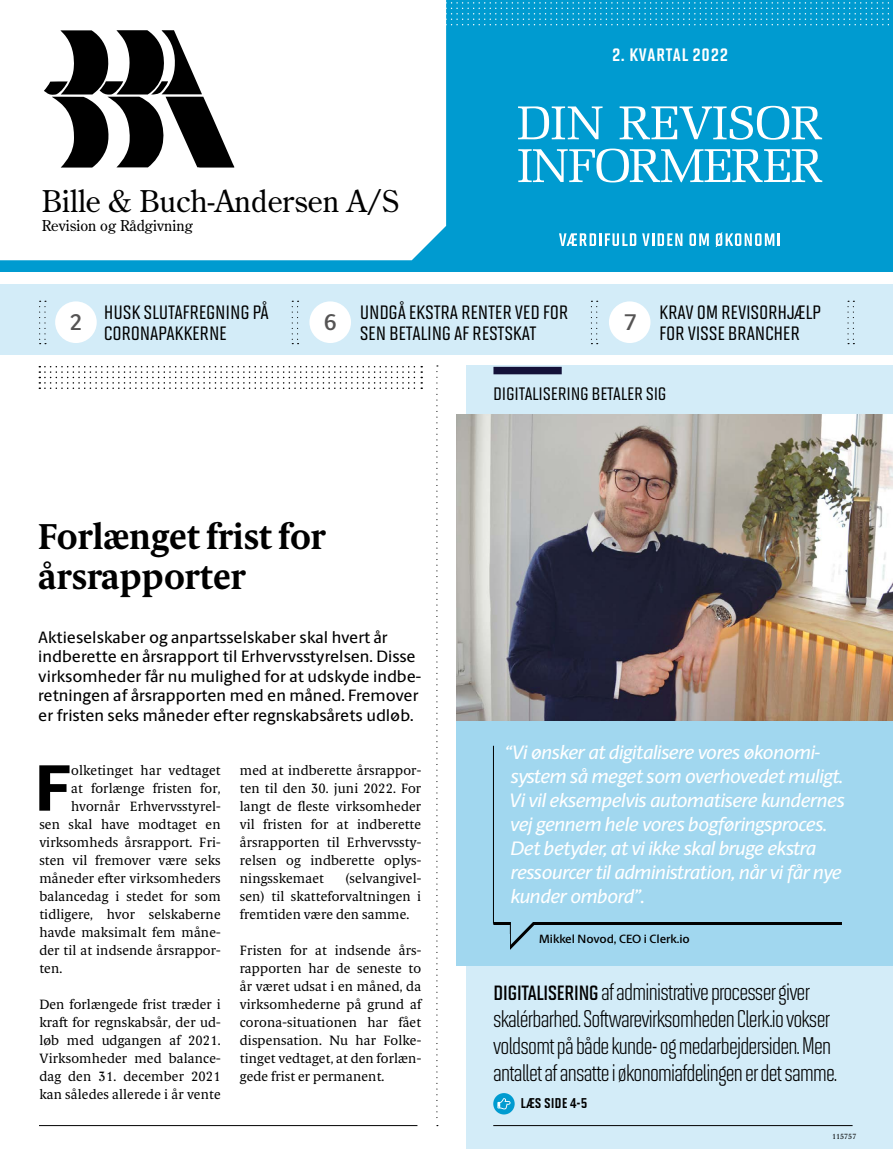
<style>
.page{position:relative;width:893px;height:1149px;background:#fff}
.page>*{position:absolute;margin:0;border:0;box-sizing:border-box;transform-origin:0 0}
.t1{font:800 65.7px "Berling Sans";color:#000}
.t2{font:700 36px/39px "Berling Serif Text";color:#000}
.t3{font:29.85px "Century Old Style";color:#000}
.t4{font:24px/27px "Solano Gothic MVB";letter-spacing:-.03em;color:#000}
.t5{font:600 22.8px "Berling Sans";color:#555454}
.t6{font:22.5px/21px "Solano Gothic MVB Md SC";letter-spacing:-.01em;color:#000}
.t7{font:21px "Solano Gothic MVB Md SC";letter-spacing:-.01em;color:#000}
.t8{font:21px "Solano Gothic MVB Bd SC";letter-spacing:.03em;color:#fff}
.t9{font:italic 500 19.5px/24px "Berling Sans";letter-spacing:-.02em;color:#fff}
.t10{font:500 16.5px/19.5px "Berling Sans";color:#000}
.t11{font:16.5px "Solano Gothic MVB Bd SC";color:#000}
.t12{font:15px "Century Old Style";color:#000}
.t13{font:13.5px/18px "Berling Serif Text";letter-spacing:.01em;color:#000;text-align:justify}
.t14{font:600 12px "Berling Sans";color:#000}
.t15{font:7.5px "Berling Serif Text";color:#000}
.s1{font-family:"Solano Gothic MVB Sb SC"}
</style>
<div class="page">
<svg style="left:39px;top:366px;width:383px;height:23px"></svg>
<div style="left:466px;top:365px;width:427px;height:783px;background:#d3ecf8"></div>
<div style="left:0;top:284px;width:893px;height:70px;background:#d3ecf8"></div>
<svg style="left:847px;top:300px;width:7px;height:44px"></svg>
<svg style="left:436px;top:365px;width:2px;height:753px"></svg>
<div style="left:493px;top:367px;width:69px;height:7px;background:#131139"></div>
<hr style="left:493px;top:1124px;width:360px;height:1px;background:#000">
<hr style="left:39px;top:1124px;width:378px;height:1px;background:#000">
<svg style="left:493px;top:1092px;width:22px;height:22px"></svg>
<svg style="left:497px;top:1097px;width:13px;height:11px"></svg>
<div style="left:55px;top:301px;width:42px;height:42px;background:#fff;border-radius:50%"></div>
<svg style="left:39px;top:300px;width:7px;height:44px"></svg>
<div style="left:309px;top:301px;width:42px;height:42px;background:#fff;border-radius:50%"></div>
<svg style="left:292px;top:300px;width:7px;height:44px"></svg>
<div style="left:609px;top:301px;width:41px;height:42px;background:#fff;border-radius:50%"></div>
<svg style="left:591px;top:300px;width:7px;height:44px"></svg>
<div style="left:456px;top:679px;width:437px;height:286px;background:#a1d7ef"></div>
<hr style="left:493px;top:745px;width:1px;height:178px;background:#000">
<svg style="left:493px;top:922px;width:349px;height:28px"></svg>
<div style="left:488px;top:933px;width:22px;height:19px;background:#a1d7ef"></div>
<img style="left:456px;top:414px;width:437px;height:306px">
<div style="left:0;top:0;width:893px;height:271px;background:#009bd0"></div>
<div style="left:0;top:0;width:446px;height:260px;background:#fff"></div>
<svg style="left:559px;top:233px;width:77px;height:13px"></svg>
<svg style="left:642px;top:233px;width:40px;height:13px"></svg>
<svg style="left:689px;top:233px;width:20px;height:13px"></svg>
<svg style="left:716px;top:232px;width:64px;height:15px"></svg>
<svg style="left:44px;top:0;width:845px;height:182px"></svg>
<h3 class="t3" style="left:42px;top:182px;width:358px">Bille &amp; Buch-Andersen A/S</h3>
<p class="t12" style="left:42px;top:216px;width:153px">Revision og Rådgivning</p>
<h3 class="t8" style="left:612px;top:42px;width:117px">2. KVARTAL 2022</h3>
<h3 class="t5" style="left:69px;top:308px;width:15px">2</h3>
<h3 class="t6" style="left:104px;top:301px;width:166px">HUSK SLUTAFREGNING PÅ<br>CORONAPAKKERNE</h3>
<h3 class="t6" style="left:360px;top:301px;width:210px">UNDGÅ EKSTRA RENTER VED FOR<br>SEN BETALING AF RESTSKAT</h3>
<h3 class="t5" style="left:324px;top:308px;width:15px">6</h3>
<h3 class="t6" style="left:659px;top:301px;width:163px">KRAV OM REVISORHJÆLP<br>FOR VISSE BRANCHER</h3>
<h3 class="t5" style="left:624px;top:308px;width:15px">7</h3>
<h3 class="t7" style="left:493px;top:381px;width:175px">DIGITALISERING BETALER SIG</h3>
<h2 class="t2" style="left:38px;top:518px;width:289px">Forlænget frist for årsrapporter</h2>
<p class="t10" style="left:38px;top:627px;width:384px">Aktieselskaber og anpartsselskaber skal hvert år indberette en årsrapport til Erhvervsstyrelsen. Disse virksomheder får nu mulighed for at udskyde indbe&shy;retningen af årsrapporten med en måned. Fremover er fristen seks måneder efter regnskabsårets udløb.</p>
<h1 class="t1" style="left:35px;top:747px;width:37px">F</h1>
<p class="t13" style="left:71px;top:760px;width:151px">olketinget har vedtaget</p>
<p class="t13" style="left:71px;top:778px;width:151px">at forlænge fristen for,</p>
<p class="t13" style="left:71px;top:796px;width:151px">hvornår Erhvervsstyrel-</p>
<p class="t13" style="left:39px;top:814px;width:183px">sen skal have modtaget en</p>
<p class="t13" style="left:39px;top:832px;width:183px">virksomheds årsrapport. Fri-</p>
<p class="t13" style="left:39px;top:850px;width:183px">sten vil fremover være seks</p>
<p class="t13" style="left:39px;top:868px;width:183px">måneder efter virksomheders</p>
<p class="t13" style="left:39px;top:886px;width:183px">balancedag i stedet for som</p>
<p class="t13" style="left:39px;top:904px;width:183px">tidligere, hvor selskaberne</p>
<p class="t13" style="left:39px;top:922px;width:183px">havde maksimalt fem måne-</p>
<p class="t13" style="left:39px;top:940px;width:183px">der til at indsende årsrappor-</p>
<p class="t13" style="left:39px;top:958px;width:25px">ten.</p>
<p class="t13" style="left:39px;top:994px;width:183px">Den forlængede frist træder i kraft for regnskabsår, der ud&shy;løb med udgangen af 2021.<br>Virksomheder med balance&shy;dag den 31. december 2021 kan således allerede i år vente</p>
<p class="t13" style="left:240px;top:760px;width:183px">med at indberette årsrappor&shy;ten til den 30. juni 2022. For langt de fleste virksomheder vil fristen for at indberette årsrapporten til Erhvervssty&shy;relsen og indberette oplys&shy;ningsskemaet</p>
<p class="t13" style="left:240px;top:868px;width:183px;text-indent:105px">(selvangivel&shy;sen) til skatteforvaltningen i fremtiden være den samme.</p>
<p class="t13" style="left:240px;top:940px;width:183px">Fristen for at indsende års&shy;rapporten har de seneste to år været udsat i en måned, da virksomhederne på grund af corona-situationen har fået dispensation. Nu har Folke&shy;tinget vedtaget, at den forlæn&shy;gede frist er permanent.</p>
<p class="t9" style="left:505px;top:739px;width:342px">“Vi ønsker at digitalisere vores økonomi&shy;system så meget som overhovedet muligt.<br>Vi vil eksempelvis automatisere kundernes vej gennem hele vores bogføringsproces.<br>Det betyder, at vi ikke skal bruge ekstra ressourcer til administration, når vi får nye kunder ombord”.</p>
<p class="t14" style="left:539px;top:931px;width:152px">Mikkel Novod, CEO i Clerk.io</p>
<h3 class="t4" style="left:493px;top:977px;width:345px"><span class="s1">DIGITALISERING</span> af administrative processer giver skalérbarhed. Softwarevirksomheden Clerk.io vokser voldsomt på både kunde- og medarbejdersiden. Men antallet af ansatte i økonomiafdelingen er det samme.</h3>
<p class="t11" style="left:520px;top:1092px;width:68px">LÆS SIDE 4-5</p>
<p class="t15" style="left:832px;top:1131px;width:26px">115757</p>
</div>
